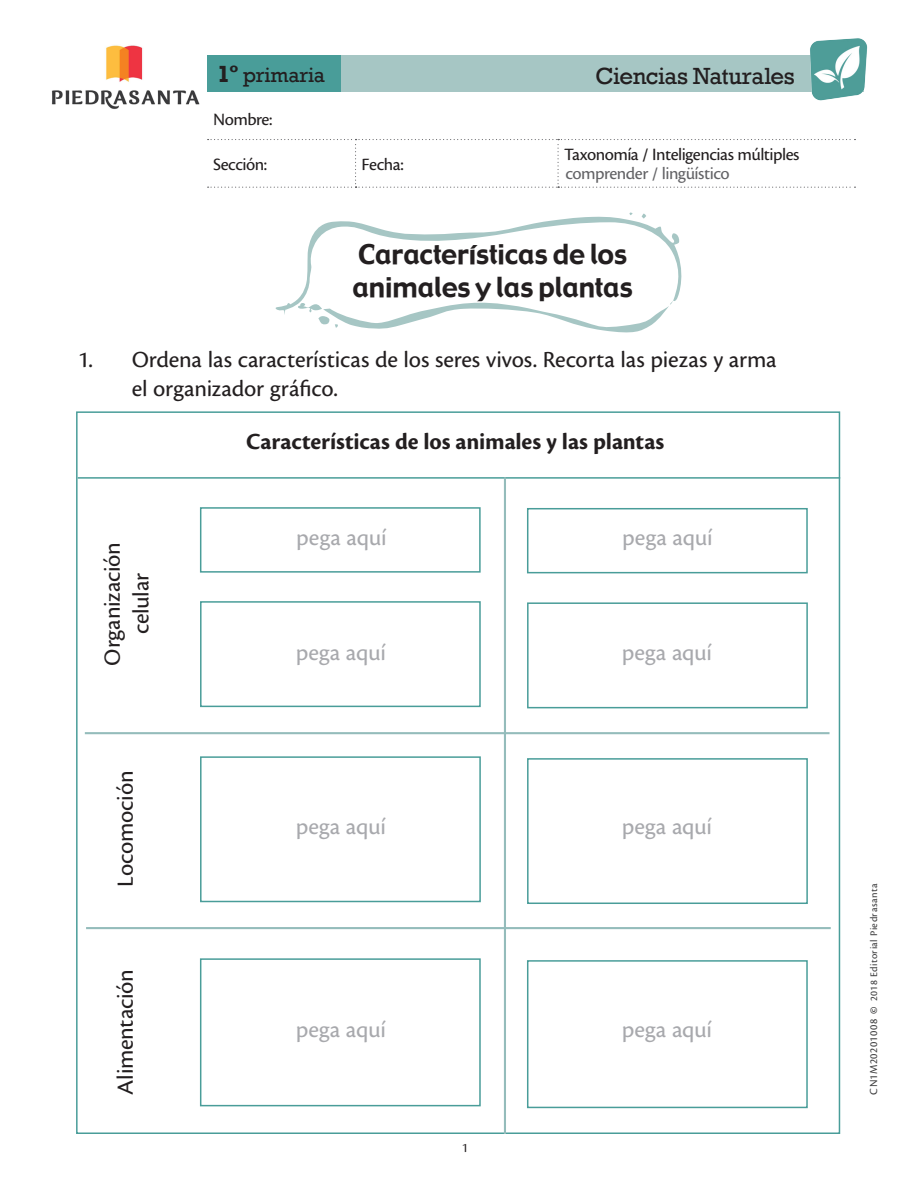
<style>
.page{position:relative;width:918px;height:1188px;background:#fff}
.page>*{position:absolute;margin:0;border:0;box-sizing:border-box;transform-origin:0 0}
.Curso_NG{font:27px "Gadget";letter-spacing:-.005em;color:#231f20}
.Curso_NG-2{font:24px "Cronos Pro Capt";letter-spacing:-.01em;color:#231f20}
.Curso_NG-3{font:24px "Cronos Pro Capt";letter-spacing:-.005em;color:#a8a9ad}
.Curso_NG-4{font:700 24px "Cronos Pro";letter-spacing:-.005em;color:#231f20}
.t1{font:24px "Rockwell";letter-spacing:-.015em;color:#231f20}
.t2{font:21px "Rockwell";letter-spacing:-.005em;color:#231f20}
.t3{font:18px "Cronos Pro Capt";letter-spacing:-.03em;color:#231f20}
.Nombre_alumno{font:18px "Cronos Pro Capt";letter-spacing:-.03em;color:#636366}
.t4{font:13.5px "Cronos Pro";color:#231f20}
._2014_Editorial_Pie{font:10.5px "Cronos Pro Capt";letter-spacing:.04em;color:#3e3e3f}
.s1{font-weight:700;font-size:24px}
.s2{font-size:11.25px}
.s3{font-family:"Cronos Pro";font-weight:700}
</style>
<div class="page">
<svg style="left:207px;top:55px;width:599px;height:37px;background:#91bcba"></svg>
<svg style="left:208px;top:139px;width:648px;height:49px"></svg>
<img style="left:51px;top:45px;width:149px;height:64px">
<img style="left:806px;top:38px;width:62px;height:63px">
<svg style="left:275px;top:212px;width:407px;height:121px"></svg>
<div style="left:200px;top:507px;width:281px;height:66px;border:2px solid #499d99"></div>
<div style="left:527px;top:508px;width:281px;height:65px;border:2px solid #499d99"></div>
<div style="left:200px;top:601px;width:281px;height:106px;border:2px solid #499d99"></div>
<div style="left:527px;top:602px;width:281px;height:106px;border:2px solid #499d99"></div>
<div style="left:200px;top:756px;width:281px;height:146px;border:2px solid #499d99"></div>
<div style="left:527px;top:758px;width:281px;height:146px;border:2px solid #499d99"></div>
<div style="left:200px;top:958px;width:281px;height:148px;border:2px solid #499d99"></div>
<div style="left:527px;top:960px;width:281px;height:148px;border:2px solid #499d99"></div>
<hr style="left:78px;top:477px;width:762px;height:2px;background:#499d99">
<hr style="left:85px;top:732px;width:745px;height:2px;background:#94bcbb">
<hr style="left:86px;top:927px;width:745px;height:2px;background:#94bcbb">
<hr style="left:504px;top:477px;width:2px;height:657px;background:#94bcbb">
<p class="t2" style="left:217px;top:63px;width:110px"><span class="s1">1º</span> primaria</p>
<p class="t1" style="left:596px;top:62px;width:201px">Ciencias Naturales</p>
<p class="t3" style="left:213px;top:109px;width:61px">Nombre:</p>
<p class="t3" style="left:213px;top:154px;width:56px">Sección:</p>
<p class="t3" style="left:362px;top:154px;width:44px">Fecha:</p>
<p class="t3" style="left:564px;top:144px;width:237px">Taxonomía / Inteligencias múltiples</p>
<p class="Nombre_alumno" style="left:565px;top:163px;width:166px">comprender / lingüístico</p>
<p class="Curso_NG" style="left:358px;top:237px;width:271px">Características de los</p>
<p class="Curso_NG" style="left:353px;top:270px;width:282px">animales y las plantas</p>
<p class="Curso_NG-2" style="left:78px;top:346px;width:701px">1. Ordena las características de los seres vivos. Recorta las piezas y arma</p>
<p class="Curso_NG-2" style="left:132px;top:374px;width:208px">el organizador gráfico.</p>
<p class="Curso_NG-4" style="left:246px;top:428px;width:420px">Características de los animales y las plantas</p>
<p class="Curso_NG-2" style="left:99px;top:666px;width:125px;rotate:-90deg">Organización</p>
<p class="Curso_NG-2" style="left:127px;top:634px;width:63px;rotate:-90deg">celular</p>
<p class="Curso_NG-2" style="left:112px;top:887px;width:118px;rotate:-90deg">Locomoción</p>
<p class="Curso_NG-2" style="left:112px;top:1095px;width:127px;rotate:-90deg">Alimentación</p>
<p class="Curso_NG-3" style="left:296px;top:523px;width:92px">pega aquí</p>
<p class="Curso_NG-3" style="left:622px;top:523px;width:92px">pega aquí</p>
<p class="Curso_NG-3" style="left:296px;top:639px;width:92px">pega aquí</p>
<p class="Curso_NG-3" style="left:622px;top:639px;width:92px">pega aquí</p>
<p class="Curso_NG-3" style="left:296px;top:813px;width:92px">pega aquí</p>
<p class="Curso_NG-3" style="left:622px;top:813px;width:92px">pega aquí</p>
<p class="Curso_NG-3" style="left:296px;top:1016px;width:92px">pega aquí</p>
<p class="Curso_NG-3" style="left:622px;top:1016px;width:92px">pega aquí</p>
<p class="t4" style="left:462px;top:1140px;width:8px">1</p>
<p class="_2014_Editorial_Pie" style="left:868px;top:1095px;width:213px;rotate:-90deg"><span class="s2">CN1M20201008</span> <span class="s3">©</span> 2018 Editorial Piedrasanta</p>
</div>
